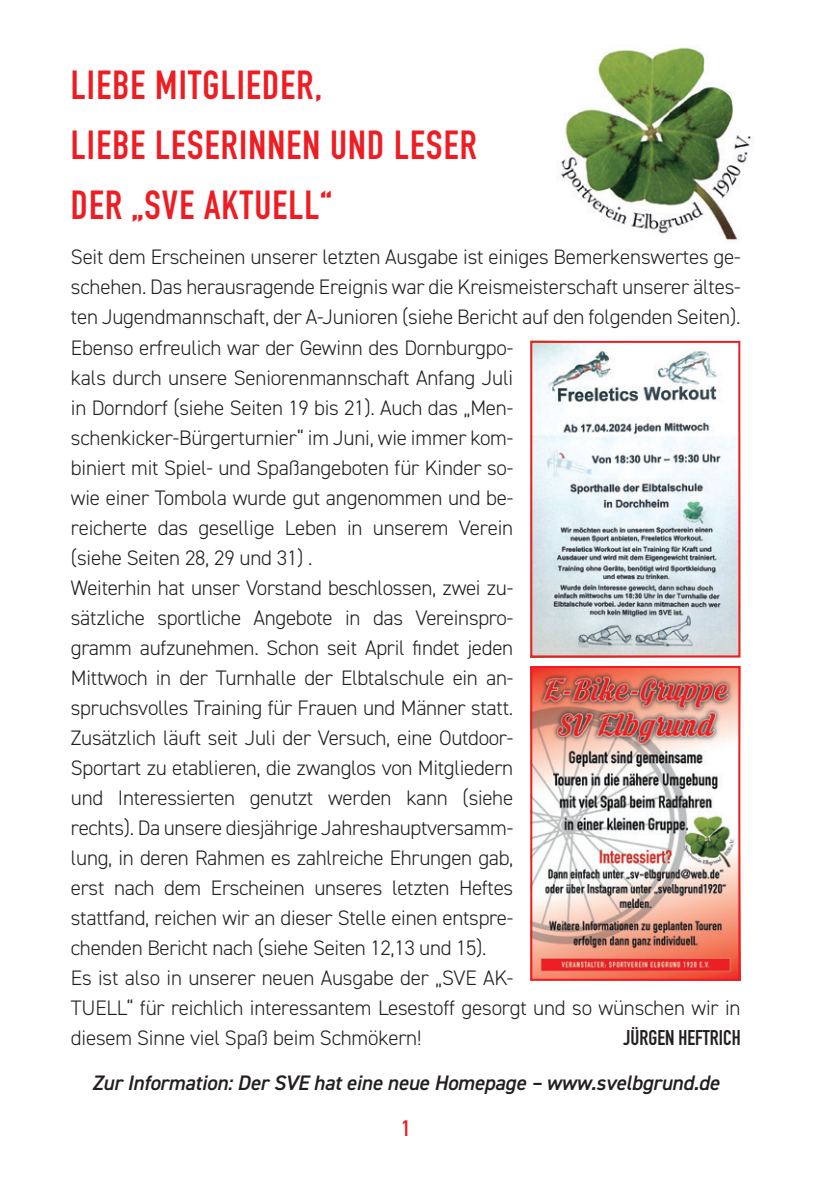
<style>
.page{position:relative;width:840px;height:1191px;background:#fff}
.page>*{position:absolute;margin:0;border:0;box-sizing:border-box;transform-origin:0 0}
.t1{font:700 40px/60px "DIN Condensed";letter-spacing:.03em;color:#ee1d23}
.t2{font:700 22px "DIN Condensed";color:#ee1d23}
.t3{font:300 21px/30px "DIN2014";letter-spacing:-.015em;color:#231f20}
.t4{font:italic 600 21px "DIN2014";letter-spacing:-.01em;color:#231f20}
.t5{font:700 21px "DIN Condensed";color:#231f20}
</style>
<div class="page">
<img style="left:560px;top:47px;width:194px;height:193px">
<img style="left:533px;top:344px;width:204px;height:310px">
<div style="left:530px;top:341px;width:210px;height:316px;border:2px solid #ee1d23"></div>
<img style="left:533px;top:669px;width:204px;height:308px">
<div style="left:530px;top:666px;width:210px;height:314px;border:2px solid #ee1d23"></div>
<h1 class="t1" style="left:71px;top:55px;width:407px">LIEBE MITGLIEDER,<br>LIEBE LESERINNEN UND LESER<br>DER „SVE AKTUELL“</h1>
<p class="t3" style="left:71px;top:242px;width:671px">Seit dem Erscheinen unserer letzten Ausgabe ist einiges Bemerkenswertes ge&shy;schehen. Das herausragende Ereignis war die Kreismeisterschaft unserer ältes&shy;ten Jugendmannschaft, der A-Junioren (siehe Bericht auf den folgenden Seiten).<br>Ebenso erfreulich war der Gewinn des Dornburgpo-<br>kals durch unsere Seniorenmannschaft Anfang Juli<br>in Dorndorf (siehe Seiten 19 bis 21). Auch das „Men&shy;schenkicker-Bürgerturnier“ im Juni, wie immer kom-<br>biniert mit Spiel- und Spaßangeboten für Kinder so-<br>wie einer Tombola wurde gut angenommen und be-<br>reicherte das gesellige Leben in unserem Verein<br>(siehe Seiten 28, 29 und 31) .<br>Weiterhin hat unser Vorstand beschlossen, zwei zu-<br>sätzliche sportliche Angebote in das Vereinspro-<br>gramm aufzunehmen. Schon seit April findet jeden<br>Mittwoch in der Turnhalle der Elbtalschule ein an-<br>spruchsvolles Training für Frauen und Männer statt.<br>Zusätzlich läuft seit Juli der Versuch, eine Outdoor-<br>Sportart zu etablieren, die zwanglos von Mitgliedern<br>und Interessierten genutzt werden kann (siehe<br>rechts). Da unsere diesjährige Jahreshauptversamm-<br>lung, in deren Rahmen es zahlreiche Ehrungen gab,<br>erst nach dem Erscheinen unseres letzten Heftes<br>stattfand, reichen wir an dieser Stelle einen entspre-<br>chenden Bericht nach (siehe Seiten 12,13 und 15).<br>Es ist also in unserer neuen Ausgabe der „SVE AK-<br>TUELL“ für reichlich interessantem Lesestoff gesorgt und so wünschen wir in diesem Sinne viel Spaß beim Schmökern!</p>
<p class="t5" style="left:623px;top:1023px;width:118px">JÜRGEN HEFTRICH</p>
<p class="t4" style="left:92px;top:1068px;width:628px">Zur Information: Der SVE hat eine neue Homepage – www.svelbgrund.de</p>
<p class="t2" style="left:401px;top:1113px;width:10px">1</p>
</div>
